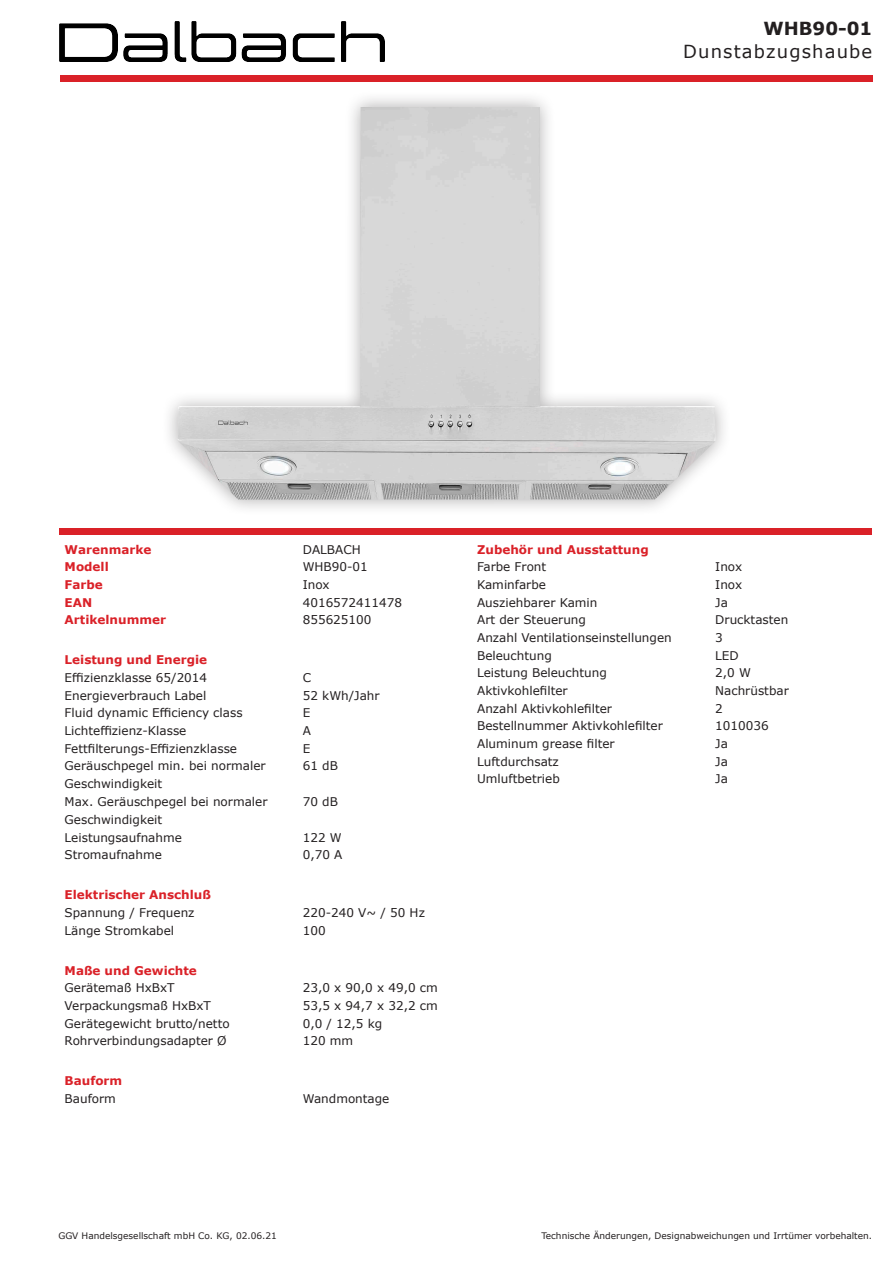
<style>
.page{position:relative;width:893px;height:1263px;background:#fff}
.page>*{position:absolute;margin:0;border:0;box-sizing:border-box;transform-origin:0 0}
.t1{font:18px "Verdana";letter-spacing:.065em;color:#231f20}
.t2{font:700 18px "Verdana";color:#231f20}
.t3{font:12px/18px "Verdana";color:#231f20}
.t4{font:700 12px "Verdana";color:#da2128}
.t5{font:9px "Verdana";color:#231f20}
</style>
<div class="page">
<div style="left:161px;top:91px;width:570px;height:425px;background:#231f20;opacity:.35"></div>
<img style="left:178px;top:107px;width:537px;height:393px">
<img style="left:60px;top:22px;width:325px;height:40px">
<div style="left:60px;top:75px;width:812px;height:6px;background:#da2128"></div>
<div style="left:60px;top:528px;width:812px;height:6px;background:#da2128"></div>
<h1 class="t2" style="left:763px;top:16px;width:110px">WHB90-01</h1>
<h1 class="t1" style="left:683px;top:39px;width:191px">Dunstabzugshaube</h1>
<p class="t4" style="left:65px;top:541px;width:88px">Warenmarke</p>
<p class="t3" style="left:303px;top:540px;width:59px">DALBACH</p>
<p class="t4" style="left:65px;top:558px;width:46px">Modell</p>
<p class="t3" style="left:303px;top:558px;width:67px">WHB90-01</p>
<p class="t4" style="left:65px;top:576px;width:40px">Farbe</p>
<p class="t3" style="left:303px;top:575px;width:28px">Inox</p>
<p class="t4" style="left:65px;top:594px;width:29px">EAN</p>
<p class="t3" style="left:303px;top:593px;width:101px">4016572411478</p>
<p class="t4" style="left:65px;top:611px;width:103px">Artikelnummer</p>
<p class="t3" style="left:303px;top:611px;width:70px">855625100</p>
<p class="t4" style="left:65px;top:651px;width:144px">Leistung und Energie</p>
<p class="t3" style="left:65px;top:668px;width:144px">Effizienzklasse 65/2014</p>
<p class="t3" style="left:303px;top:668px;width:10px">C</p>
<p class="t3" style="left:65px;top:686px;width:143px">Energieverbrauch Label</p>
<p class="t3" style="left:303px;top:686px;width:78px">52 kWh/Jahr</p>
<p class="t3" style="left:65px;top:704px;width:179px">Fluid dynamic Efficiency class</p>
<p class="t3" style="left:303px;top:704px;width:9px">E</p>
<p class="t3" style="left:65px;top:721px;width:123px">Lichteffizienz-Klasse</p>
<p class="t3" style="left:303px;top:721px;width:10px">A</p>
<p class="t3" style="left:65px;top:739px;width:174px">Fettfilterungs-Effizienzklasse</p>
<p class="t3" style="left:303px;top:739px;width:9px">E</p>
<p class="t3" style="left:65px;top:757px;width:203px">Geräuschpegel min. bei normaler<br>Geschwindigkeit</p>
<p class="t3" style="left:303px;top:757px;width:37px">61 dB</p>
<p class="t3" style="left:65px;top:792px;width:204px">Max. Geräuschpegel bei normaler<br>Geschwindigkeit</p>
<p class="t3" style="left:303px;top:792px;width:37px">70 dB</p>
<p class="t3" style="left:65px;top:828px;width:119px">Leistungsaufnahme</p>
<p class="t3" style="left:303px;top:828px;width:40px">122 W</p>
<p class="t3" style="left:65px;top:846px;width:99px">Stromaufnahme</p>
<p class="t3" style="left:303px;top:846px;width:41px">0,70 A</p>
<p class="t4" style="left:65px;top:886px;width:148px">Elektrischer Anschluß</p>
<p class="t3" style="left:65px;top:903px;width:131px">Spannung / Frequenz</p>
<p class="t3" style="left:303px;top:903px;width:124px">220-240 V~ / 50 Hz</p>
<p class="t3" style="left:65px;top:921px;width:111px">Länge Stromkabel</p>
<p class="t3" style="left:303px;top:921px;width:24px">100</p>
<p class="t4" style="left:65px;top:962px;width:134px">Maße und Gewichte</p>
<p class="t3" style="left:65px;top:979px;width:112px">Gerätemaß HxBxT</p>
<p class="t3" style="left:303px;top:979px;width:137px">23,0 x 90,0 x 49,0 cm</p>
<p class="t3" style="left:65px;top:996px;width:148px">Verpackungsmaß HxBxT</p>
<p class="t3" style="left:303px;top:996px;width:137px">53,5 x 94,7 x 32,2 cm</p>
<p class="t3" style="left:65px;top:1014px;width:167px">Gerätegewicht brutto/netto</p>
<p class="t3" style="left:303px;top:1014px;width:81px">0,0 / 12,5 kg</p>
<p class="t3" style="left:65px;top:1032px;width:164px">Rohrverbindungsadapter Ø</p>
<p class="t3" style="left:303px;top:1032px;width:52px">120 mm</p>
<p class="t4" style="left:65px;top:1072px;width:59px">Bauform</p>
<p class="t3" style="left:65px;top:1089px;width:53px">Bauform</p>
<p class="t3" style="left:303px;top:1089px;width:88px">Wandmontage</p>
<p class="t4" style="left:477px;top:541px;width:173px">Zubehör und Ausstattung</p>
<p class="t3" style="left:477px;top:558px;width:71px">Farbe Front</p>
<p class="t3" style="left:715px;top:558px;width:28px">Inox</p>
<p class="t3" style="left:477px;top:575px;width:70px">Kaminfarbe</p>
<p class="t3" style="left:715px;top:575px;width:28px">Inox</p>
<p class="t3" style="left:477px;top:593px;width:122px">Ausziehbarer Kamin</p>
<p class="t3" style="left:715px;top:593px;width:14px">Ja</p>
<p class="t3" style="left:477px;top:611px;width:110px">Art der Steuerung</p>
<p class="t3" style="left:715px;top:611px;width:74px">Drucktasten</p>
<p class="t3" style="left:477px;top:628px;width:196px">Anzahl Ventilationseinstellungen</p>
<p class="t3" style="left:715px;top:628px;width:9px">3</p>
<p class="t3" style="left:477px;top:646px;width:76px">Beleuchtung</p>
<p class="t3" style="left:715px;top:646px;width:25px">LED</p>
<p class="t3" style="left:477px;top:664px;width:131px">Leistung Beleuchtung</p>
<p class="t3" style="left:715px;top:664px;width:37px">2,0 W</p>
<p class="t3" style="left:477px;top:682px;width:92px">Aktivkohlefilter</p>
<p class="t3" style="left:715px;top:682px;width:75px">Nachrüstbar</p>
<p class="t3" style="left:477px;top:699px;width:136px">Anzahl Aktivkohlefilter</p>
<p class="t3" style="left:715px;top:699px;width:9px">2</p>
<p class="t3" style="left:477px;top:717px;width:187px">Bestellnummer Aktivkohlefilter</p>
<p class="t3" style="left:715px;top:717px;width:55px">1010036</p>
<p class="t3" style="left:477px;top:735px;width:139px">Aluminum grease filter</p>
<p class="t3" style="left:715px;top:735px;width:14px">Ja</p>
<p class="t3" style="left:477px;top:752px;width:83px">Luftdurchsatz</p>
<p class="t3" style="left:715px;top:752px;width:14px">Ja</p>
<p class="t3" style="left:477px;top:770px;width:84px">Umluftbetrieb</p>
<p class="t3" style="left:715px;top:770px;width:14px">Ja</p>
<p class="t5" style="left:58px;top:1230px;width:220px">GGV Handelsgesellschaft mbH Co. KG, 02.06.21</p>
<p class="t5" style="left:541px;top:1230px;width:332px">Technische Änderungen, Designabweichungen und Irrtümer vorbehalten.</p>
</div>
